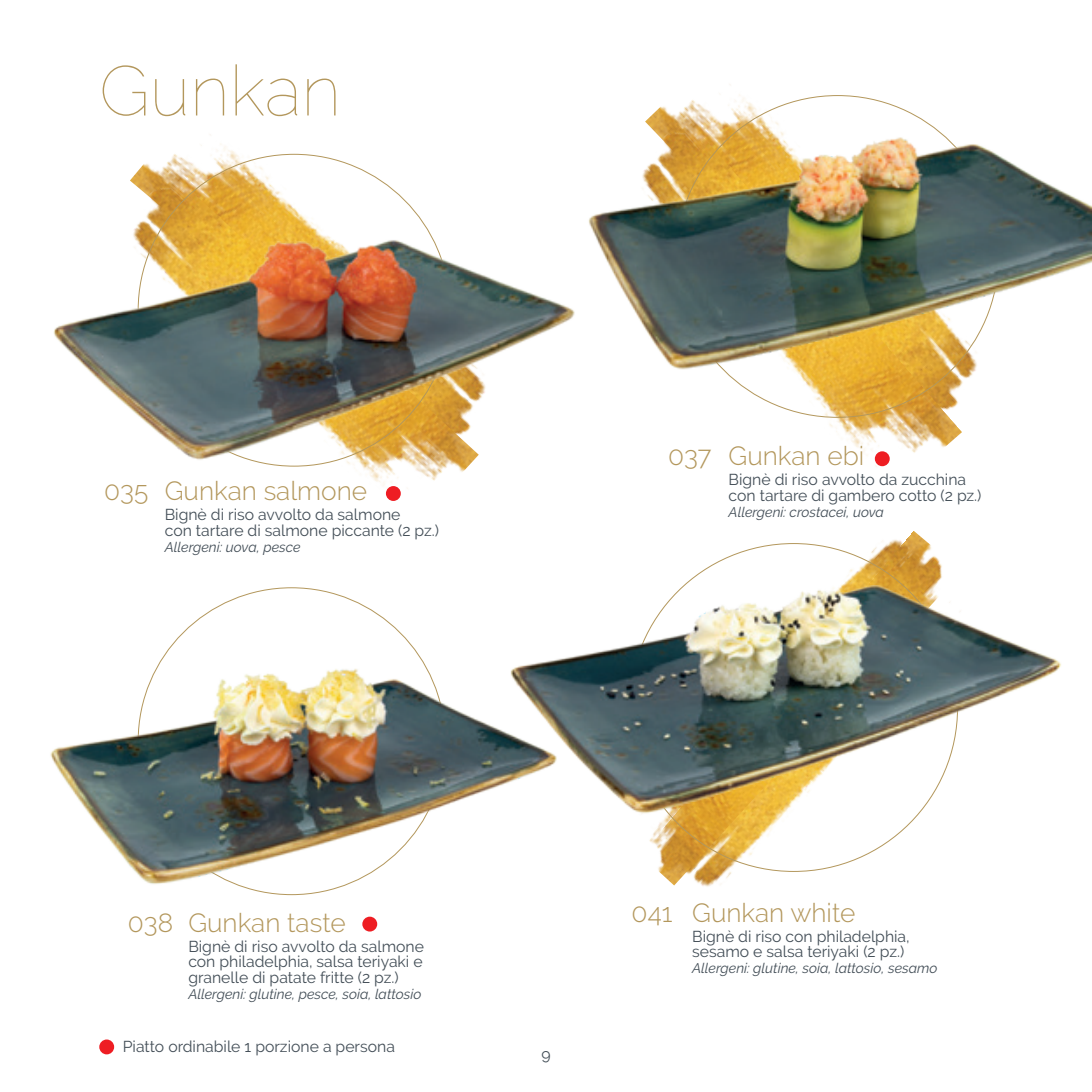
<style>
.page{position:relative;width:1092px;height:1092px;background:#fff}
.page>*{position:absolute;margin:0;border:0;box-sizing:border-box;transform-origin:0 0}
.t1{font:100 70px "Raleway";color:#b3975c}
.t2{font:300 26.25px "Raleway";color:#b3975c}
.t3{font:15.75px/15.8px "Raleway";color:#434e57;text-align:justify}
.t4{font:italic 14px "Raleway";color:#434e57}
</style>
<div class="page">
<img style="left:139px;top:134px;width:222px;height:35px">
<img style="left:130px;top:169px;width:307px;height:332px">
<img style="left:654px;top:84px;width:313px;height:301px">
<img style="left:654px;top:378px;width:307px;height:89px">
<img style="left:53px;top:186px;width:487px;height:290px">
<img style="left:540px;top:113px;width:551px;height:265px">
<img style="left:50px;top:639px;width:454px;height:257px">
<img style="left:649px;top:531px;width:291px;height:354px">
<img style="left:504px;top:563px;width:557px;height:274px">
<div style="left:99px;top:1039px;width:15px;height:15px;background:#ee1d23;border-radius:50%"></div>
<div style="left:386px;top:486px;width:15px;height:15px;background:#ee1d23;border-radius:50%"></div>
<div style="left:874px;top:451px;width:15px;height:15px;background:#ee1d23;border-radius:50%"></div>
<div style="left:362px;top:916px;width:15px;height:15px;background:#ee1d23;border-radius:50%"></div>
<p class="t1" style="left:99px;top:50px;width:243px">Gunkan</p>
<p class="t2" style="left:104px;top:475px;width:46px">035</p>
<p class="t2" style="left:165px;top:475px;width:204px">Gunkan salmone</p>
<p class="t3" style="left:165px;top:506px;width:237px">Bignè di riso avvolto da salmone</p>
<p class="t3" style="left:165px;top:522px;width:276px">con tartare di salmone piccante (2 pz.)</p>
<p class="t4" style="left:165px;top:538px;width:137px">Allergeni: uova, pesce</p>
<p class="t2" style="left:668px;top:440px;width:45px">037</p>
<p class="t2" style="left:728px;top:440px;width:137px">Gunkan ebi</p>
<p class="t3" style="left:728px;top:471px;width:239px">Bignè di riso avvolto da zucchina</p>
<p class="t3" style="left:728px;top:487px;width:254px">con tartare di gambero cotto (2 pz.)</p>
<p class="t4" style="left:728px;top:503px;width:157px">Allergeni: crostacei, uova</p>
<p class="t2" style="left:128px;top:907px;width:47px">038</p>
<p class="t2" style="left:188px;top:907px;width:159px">Gunkan taste</p>
<p class="t3" style="left:188px;top:938px;width:237px">Bignè di riso avvolto da salmone con philadelphia, salsa teriyaki e granelle di patate fritte (2 pz.)</p>
<p class="t4" style="left:188px;top:985px;width:234px">Allergeni: glutine, pesce, soia, lattosio</p>
<p class="t3" style="left:123px;top:1038px;width:273px">Piatto ordinabile 1 porzione a persona</p>
<p class="t3" style="left:541px;top:1046px;width:11px">9</p>
<p class="t2" style="left:631px;top:897px;width:42px">041</p>
<p class="t2" style="left:692px;top:897px;width:165px">Gunkan white</p>
<p class="t3" style="left:692px;top:928px;width:219px">Bignè di riso con philadelphia,</p>
<p class="t3" style="left:692px;top:943px;width:213px">sesamo e salsa teriyaki (2 pz.)</p>
<p class="t4" style="left:692px;top:960px;width:247px">Allergeni: glutine, soia, lattosio, sesamo</p>
</div>
